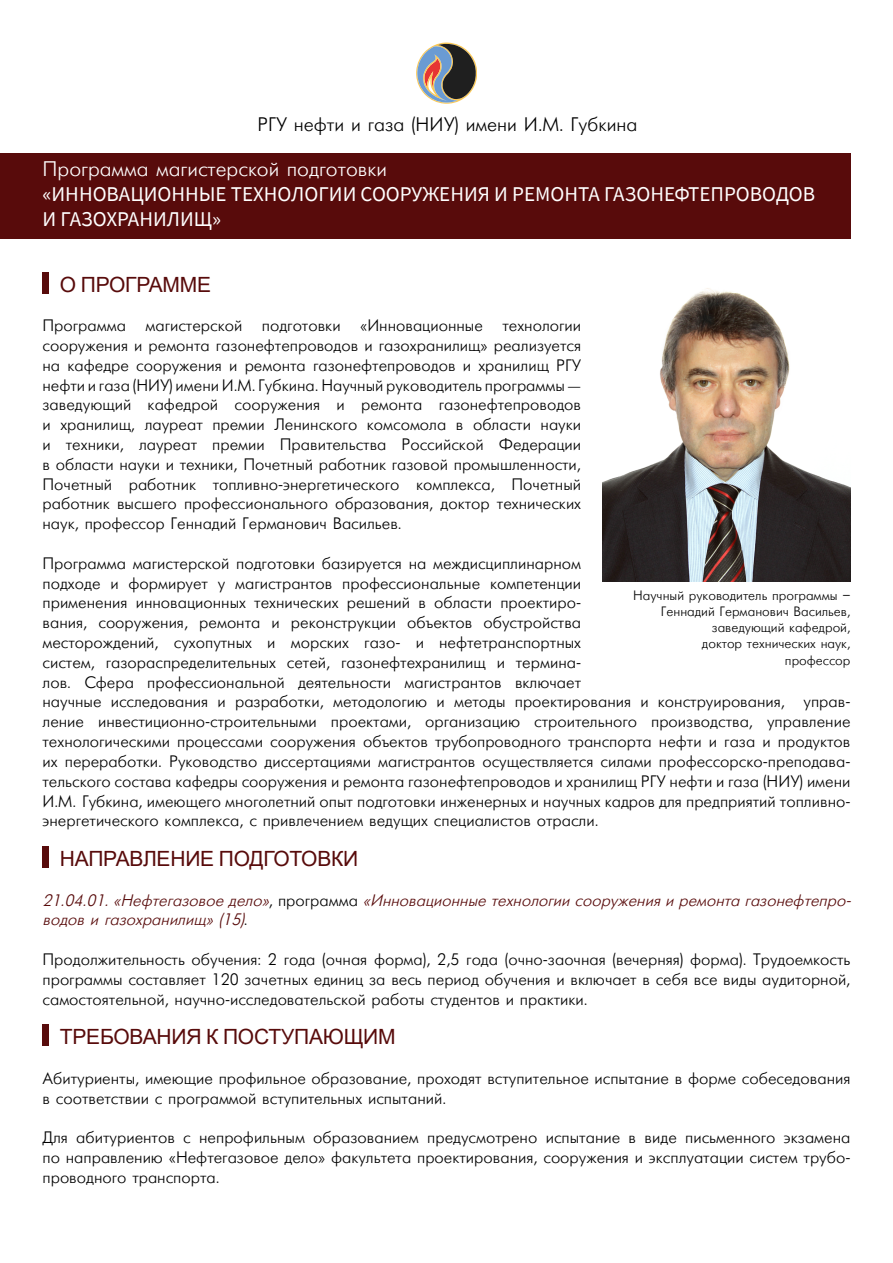
<style>
.page{position:relative;width:893px;height:1263px;background:#fff}
.page>*{position:absolute;margin:0;border:0;box-sizing:border-box;transform-origin:0 0}
.t1{font:21px/25.2px "Source Sans Pro";color:#fff}
.t2{font:21px "Arial";letter-spacing:-.01em;color:#580b0b}
.t3{font:21px "Futuris Cyrillic";color:#fff}
.t4{font:19.5px "Futuris Cyrillic";color:#000}
.t5{font:16.5px/19.8px "Futuris Cyrillic";color:#000;text-align:justify}
.t6{font:italic 16.5px/19.8px "Futuris Cyrillic";color:#580b0b}
.t7{font:13.5px/16.2px "Futuris Cyrillic";color:#000;text-align:right}
.s1{font-style:normal;color:#000}
</style>
<div class="page">
<div style="left:0;top:153px;width:850px;height:85px;background:#580b0b"></div>
<div style="left:43px;top:272px;width:6px;height:22px;background:#580b0b"></div>
<div style="left:43px;top:846px;width:6px;height:22px;background:#580b0b"></div>
<div style="left:43px;top:1024px;width:6px;height:22px;background:#580b0b"></div>
<img style="left:602px;top:288px;width:248px;height:294px">
<svg style="left:416px;top:43px;width:61px;height:61px"></svg>
<p class="t4" style="left:258px;top:115px;width:381px">РГУ нефти и газа (НИУ) имени И.М. Губкина</p>
<p class="t3" style="left:43px;top:158px;width:346px">Программа магистерской подготовки</p>
<p class="t1" style="left:43px;top:182px;width:774px">«ИННОВАЦИОННЫЕ ТЕХНОЛОГИИ СООРУЖЕНИЯ И РЕМОНТА ГАЗОНЕФТЕПРОВОДОВ<br>И ГАЗОХРАНИЛИЩ»</p>
<p class="t2" style="left:60px;top:270px;width:153px">О ПРОГРАММЕ</p>
<p class="t5" style="left:43px;top:316px;width:540px">Программа магистерской подготовки «Инновационные технологии сооружения и ремонта газонефтепроводов и газохранилищ» реализуется на кафедре сооружения и ремонта газонефтепроводов и хранилищ РГУ нефти и газа (НИУ) имени И.М. Губкина. Научный руководитель программы — заведующий кафедрой сооружения и ремонта газонефтепроводов и хранилищ, лауреат премии Ленинского комсомола в области науки и техники, лауреат премии Правительства Российской Федерации в области науки и техники, Почетный работник газовой промышленности, Почетный работник топливно-энергетического комплекса, Почетный работник высшего профессионального образования, доктор технических наук, профессор Геннадий Германович Васильев.</p>
<p class="t5" style="left:43px;top:554px;width:809px;text-align:left">Программа магистерской подготовки базируется на междисциплинарном<br>подходе и формирует у магистрантов профессиональные компетенции<br>применения инновационных технических решений в области проектиро-<br>вания, сооружения, ремонта и реконструкции объектов обустройства<br>месторождений, сухопутных и морских газо- и нефтетранспортных<br>систем, газораспределительных сетей, газонефтехранилищ и термина-<br>лов. Сфера профессиональной деятельности магистрантов включает<br>научные исследования и разработки, методологию и методы проектирования и конструирования, управ&shy;ление инвестиционно-строительными проектами, организацию строительного производства, управление технологическими процессами сооружения объектов трубопроводного транспорта нефти и газа и продуктов их переработки. Руководство диссертациями магистрантов осуществляется силами профессорско-преподава&shy;тельского состава кафедры сооружения и ремонта газонефтепроводов и хранилищ РГУ нефти и газа (НИУ) имени И.М. Губкина, имеющего многолетний опыт подготовки инженерных и научных кадров для предприятий топливно&shy;энергетического комплекса, с привлечением ведущих специалистов отрасли.</p>
<p class="t2" style="left:60px;top:844px;width:300px">НАПРАВЛЕНИЕ ПОДГОТОВКИ</p>
<p class="t6" style="left:43px;top:890px;width:813px">21.04.01. «Нефтегазовое дело»<span class="s1">, п р о г р а м м а</span> «Инновационные технологии сооруженияи ремонта газонефтепро&shy;водов и газохранилищ» (15)<span class="s1">.</span></p>
<p class="t5" style="left:43px;top:950px;width:809px">Продолжительность обучения: 2 года (очная форма), 2,5 года (очно-заочная (вечерняя) форма). Трудоемкость программы составляет 120 зачетных единиц за весь период обучения и включает в себя все виды аудиторной, самостоятельной, научно-исследовательской работы студентов и практики.</p>
<p class="t2" style="left:60px;top:1022px;width:337px">ТРЕБОВАНИЯ К ПОСТУПАЮЩИМ</p>
<p class="t5" style="left:43px;top:1069px;width:809px">Абитуриенты, имеющие профильное образование, проходят вступительное испытание в форме собеседования в соответствии с программой вступительных испытаний.</p>
<p class="t5" style="left:43px;top:1128px;width:809px">Для абитуриентов с непрофильным образованием предусмотрено испытание в виде письменного экзамена по направлению «Нефтегазовое дело» факультета проектирования, сооружения и эксплуатации систем трубо&shy;проводного транспорта.</p>
<p class="t7" style="left:633px;top:587px;width:219px">Научный руководитель программы –<br>Геннадий Германович Васильев, заведующий кафедрой,<br>доктор технических наук, профессор</p>
</div>
